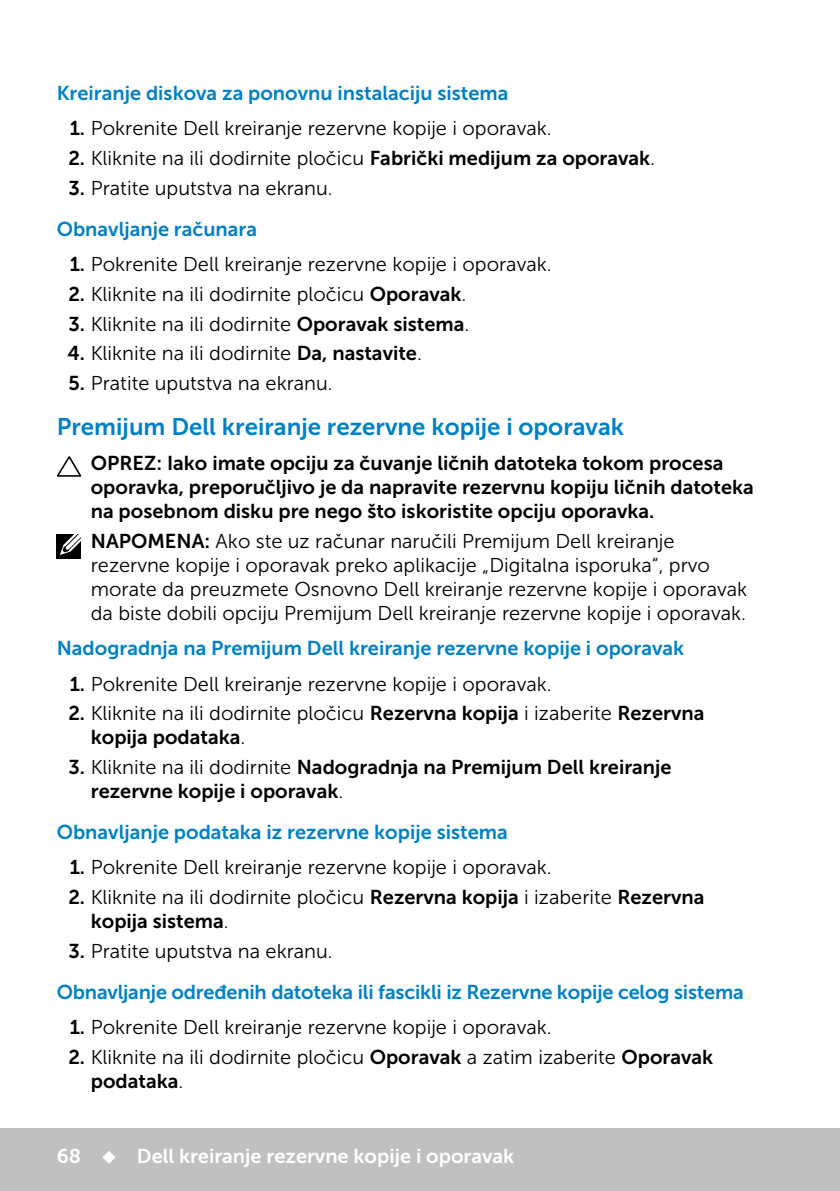
<style>
.page{position:relative;width:840px;height:1191px;background:#fff}
.page>*{position:absolute;margin:0;border:0;box-sizing:border-box;transform-origin:0 0}
.Head2{font:24px "Museo Sans For Dell 700";color:#0081c6}
.Note{font:20px/24px "Museo Sans For Dell 300";color:#000}
.Caution{font:20px/24px "Museo Sans For Dell 700";color:#000}
.Head3{font:20px "Museo Sans For Dell 700";color:#0081c6}
.t1{font:20px "Museo Sans For Dell 700";color:#fff}
.s1{font-family:"Museo Sans For Dell 700"}
.s2{font-family:"Museo Sans For Dell 300"}
</style>
<div class="page">
<div style="left:0;top:1128px;width:839px;height:63px;background:#bec0c2"></div>
<svg style="left:57px;top:456px;width:25px;height:21px"></svg>
<div style="left:57px;top:534px;width:24px;height:24px;background:#000"></div>
<svg style="left:60px;top:534px;width:21px;height:21px"></svg>
<p class="Head3" style="left:57px;top:82px;width:453px">Kreiranje diskova za ponovnu instalaciju sistema</p>
<p class="Note" style="left:70px;top:117px;width:483px"><span class="s1">1.</span> Pokrenite Dell kreiranje rezervne kopije i oporavak.</p>
<p class="Note" style="left:68px;top:146px;width:588px"><span class="s1">2.</span> Kliknite na ili dodirnite pločicu <span class="s1">Fabrički medijum za oporavak</span>.</p>
<p class="Note" style="left:68px;top:176px;width:266px"><span class="s1">3.</span> Pratite uputstva na ekranu.</p>
<p class="Head3" style="left:57px;top:218px;width:202px">Obnavljanje računara</p>
<p class="Note" style="left:70px;top:252px;width:483px"><span class="s1">1.</span> Pokrenite Dell kreiranje rezervne kopije i oporavak.</p>
<p class="Note" style="left:68px;top:282px;width:399px"><span class="s1">2.</span> Kliknite na ili dodirnite pločicu <span class="s1">Oporavak</span>.</p>
<p class="Note" style="left:68px;top:312px;width:402px"><span class="s1">3.</span> Kliknite na ili dodirnite <span class="s1">Oporavak sistema</span>.</p>
<p class="Note" style="left:67px;top:341px;width:356px"><span class="s1">4.</span> Kliknite na ili dodirnite <span class="s1">Da, nastavite</span>.</p>
<p class="Note" style="left:69px;top:371px;width:266px"><span class="s1">5.</span> Pratite uputstva na ekranu.</p>
<p class="Head2" style="left:57px;top:413px;width:568px">Premijum Dell kreiranje rezervne kopije i oporavak</p>
<p class="Caution" style="left:91px;top:451px;width:664px">OPREZ: Iako imate opciju za čuvanje ličnih datoteka tokom procesa oporavka, preporučljivo je da napravite rezervnu kopiju ličnih datoteka na posebnom disku pre nego što iskoristite opciju oporavka.</p>
<p class="Note" style="left:91px;top:529px;width:657px"><span class="s1">NAPOMENA:</span> Ako ste uz računar naručili Premijum Dell kreiranje rezervne kopije i oporavak preko aplikacije „Digitalna isporuka“, prvo morate da preuzmete Osnovno Dell kreiranje rezervne kopije i oporavak da biste dobili opciju Premijum Dell kreiranje rezervne kopije i oporavak.</p>
<p class="Head3" style="left:57px;top:637px;width:628px">Nadogradnja na Premijum Dell kreiranje rezervne kopije i oporavak</p>
<p class="Note" style="left:70px;top:672px;width:483px"><span class="s1">1.</span> Pokrenite Dell kreiranje rezervne kopije i oporavak.</p>
<p class="Note" style="left:91px;top:701px;width:614px;text-indent:-22px"><span class="s1">2.</span> Kliknite na ili dodirnite pločicu <span class="s1">Rezervna kopija</span> i izaberite <span class="s1">Rezervna kopija podataka</span>.</p>
<p class="Caution" style="left:91px;top:755px;width:582px;text-indent:-22px">3. <span class="s2">Kliknite na ili dodirnite</span> Nadogradnja na Premijum Dell kreiranje rezervne kopije i oporavak<span class="s2">.</span></p>
<p class="Head3" style="left:57px;top:821px;width:452px">Obnavljanje podataka iz rezervne kopije sistema</p>
<p class="Note" style="left:70px;top:855px;width:483px"><span class="s1">1.</span> Pokrenite Dell kreiranje rezervne kopije i oporavak.</p>
<p class="Note" style="left:91px;top:885px;width:614px;text-indent:-22px"><span class="s1">2.</span> Kliknite na ili dodirnite pločicu <span class="s1">Rezervna kopija</span> i izaberite <span class="s1">Rezervna kopija sistema</span>.</p>
<p class="Note" style="left:68px;top:939px;width:266px"><span class="s1">3.</span> Pratite uputstva na ekranu.</p>
<p class="Head3" style="left:57px;top:980px;width:688px">Obnavljanje određenih datoteka ili fascikli iz Rezervne kopije celog sistema</p>
<p class="Note" style="left:70px;top:1015px;width:483px"><span class="s1">1.</span> Pokrenite Dell kreiranje rezervne kopije i oporavak.</p>
<p class="Note" style="left:91px;top:1045px;width:623px;text-indent:-22px"><span class="s1">2.</span> Kliknite na ili dodirnite pločicu <span class="s1">Oporavak</span> a zatim izaberite <span class="s1">Oporavak podataka</span>.</p>
<p class="t1" style="left:57px;top:1144px;width:458px">68 ◆ Dell kreiranje rezervne kopije i oporavak</p>
</div>
